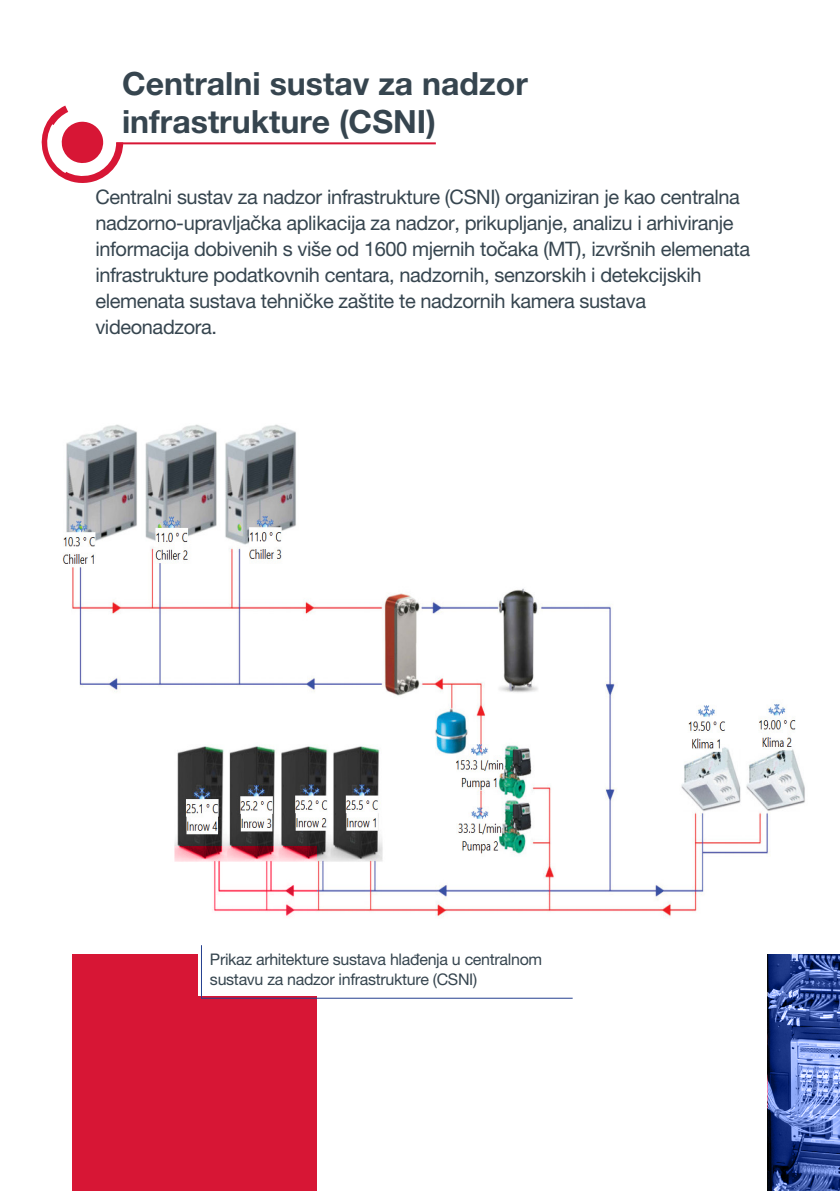
<style>
.page{position:relative;width:840px;height:1191px;background:#fff}
.page>*{position:absolute;margin:0;border:0;box-sizing:border-box;transform-origin:0 0}
.t1{font:700 32px/38.4px "Helvetica Neue LT Pro";color:#36454f}
.t2{font:20px/26px "Helvetica Neue LT Pro";letter-spacing:-.02em;color:#36454f}
.t3{font:16px/20px "Helvetica Neue LT Pro";letter-spacing:-.02em;color:#36454f}
</style>
<div class="page">
<svg style="left:767px;top:954px;width:72px;height:237px;background:#445ba0"></svg>
<img style="left:62px;top:424px;width:743px;height:493px">
<svg style="left:72px;top:845px;width:245px;height:346px;fill:#d71635"></svg>
<svg style="left:200px;top:944px;width:373px;height:55px"></svg>
<svg style="left:41px;top:106px;width:82px;height:77px"></svg>
<hr style="left:116px;top:142px;width:319px;height:2px;background:#d71635">
<h1 class="t1" style="left:122px;top:64px;width:407px">Centralni sustav za nadzor infrastrukture (CSNI)</h1>
<p class="t2" style="left:95px;top:184px;width:656px">Centralni sustav za nadzor infrastrukture (CSNI) organiziran je kao centralna nadzorno-upravljačka aplikacija za nadzor, prikupljanje, analizu i arhiviranje informacija dobivenih s više od 1600 mjernih točaka (MT), izvršnih elemenata infrastrukture podatkovnih centara, nadzornih, senzorskih i detekcijskih elemenata sustava tehničke zaštite te nadzornih kamera sustava videonadzora.</p>
<p class="t3" style="left:210px;top:949px;width:333px">Prikaz arhitekture sustava hlađenja u centralnom sustavu za nadzor infrastrukture (CSNI)</p>
</div>
